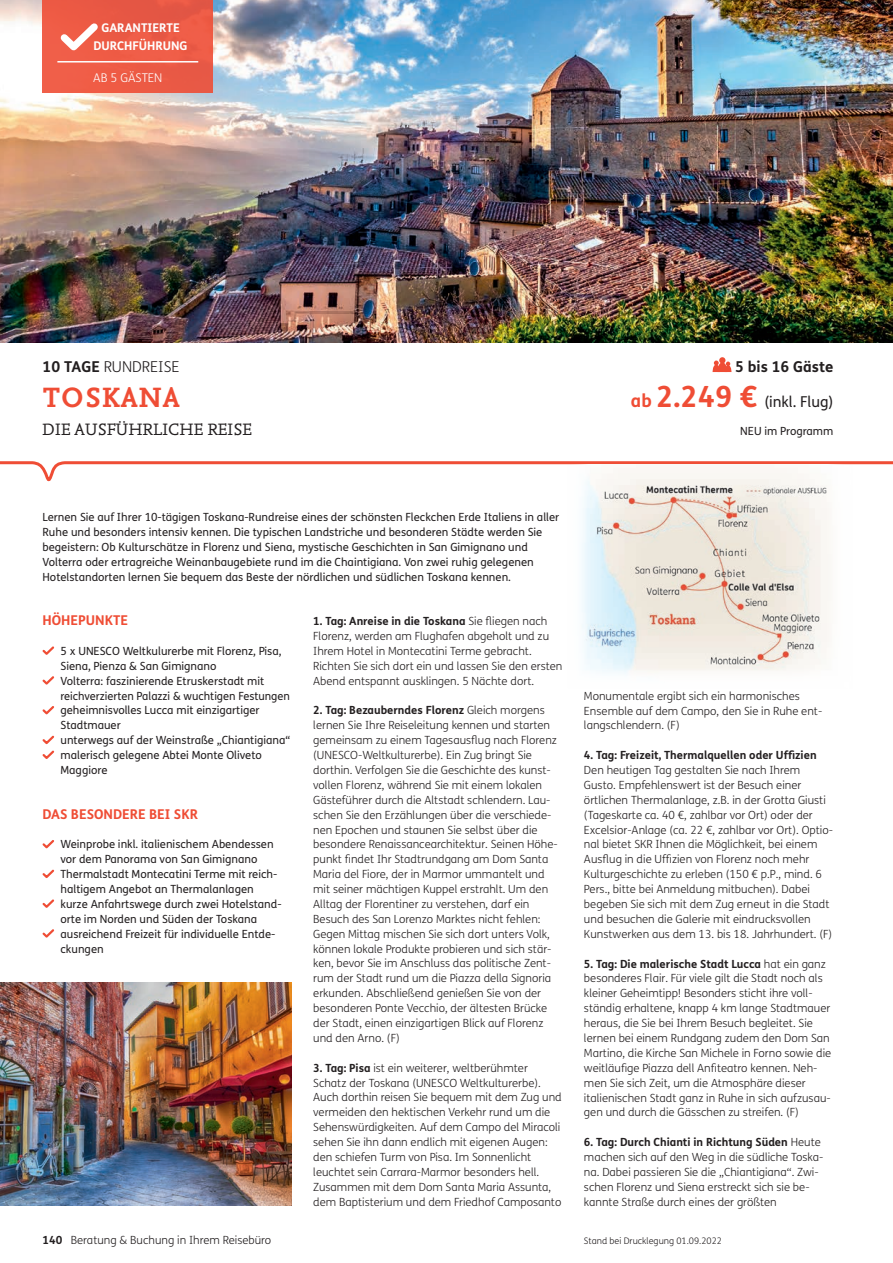
<style>
.page{position:relative;width:893px;height:1263px;background:#fff}
.page>*{position:absolute;margin:0;border:0;box-sizing:border-box;transform-origin:0 0}
.t1{font:700 29.25px "Nexus Mix Pro";letter-spacing:.01em;color:#ef4d35}
.t2{font:17.25px "Nexus Mix Pro";letter-spacing:.01em;color:#231f20}
.t3{font:15px "FS Me";color:#231f20}
.t4{font:300 15px "FS Me";color:#231f20}
.t5{font:700 15px "FS Me";color:#231f20}
.t6{font:700 13.5px "FS Me";color:#ef4d35}
.t7{font:700 12px/18px "FS Me";color:#fff;text-align:center}
.t8{font:300 12px "FS Me";color:#fff}
.t9{font:300 11.25px/14.9px "FS Me";color:#231f20}
.t10{font:11.25px/14.9px "FS Me";color:#231f20}
.t11{font:700 11.25px "FS Me";color:#231f20}
.t12{font:300 9px "FS Me";color:#231f20}
.s1{font-weight:700}
.s2{font-weight:700;font-size:18px;color:#ef4d35}
.s3{font-weight:700;font-size:29.25px;color:#ef4d35}
</style>
<div class="page">
<svg style="left:0;top:461px;width:893px;height:21px"></svg>
<img style="left:0;top:0;width:893px;height:342px">
<div style="left:43px;top:0;width:170px;height:92px;background:#ed5a45"></div>
<hr style="left:57px;top:61px;width:141px;height:2px;background:#fff">
<svg style="left:60px;top:23px;width:38px;height:28px"></svg>
<svg style="left:42px;top:646px;width:13px;height:9px"></svg>
<svg style="left:42px;top:676px;width:13px;height:9px"></svg>
<svg style="left:42px;top:706px;width:12px;height:9px"></svg>
<svg style="left:42px;top:735px;width:13px;height:24px"></svg>
<svg style="left:42px;top:840px;width:12px;height:9px"></svg>
<svg style="left:42px;top:869px;width:13px;height:9px"></svg>
<svg style="left:42px;top:899px;width:13px;height:9px"></svg>
<svg style="left:42px;top:929px;width:13px;height:9px"></svg>
<svg style="left:712px;top:357px;width:20px;height:15px"></svg>
<img style="left:0;top:982px;width:292px;height:223px">
<img style="left:567px;top:464px;width:286px;height:210px">
<p class="t7" style="left:94px;top:19px;width:96px">GARANTIERTE<br>DURCHFÜHRUNG</p>
<p class="t8" style="left:93px;top:69px;width:71px">AB 5 GÄSTEN</p>
<h3 class="t4" style="left:43px;top:356px;width:138px"><span class="s1">10 TAGE</span> RUNDREISE</h3>
<h1 class="t1" style="left:43px;top:375px;width:139px">TOSKANA</h1>
<h2 class="t2" style="left:43px;top:416px;width:211px">DIE AUSFÜHRLICHE REISE</h2>
<h3 class="t5" style="left:735px;top:355px;width:100px">5 bis 16 Gäste</h3>
<h3 class="t3" style="left:631px;top:392px;width:204px"><span class="s2">ab</span> <span class="s3">2.249 €</span> (inkl. Flug)</h3>
<p class="t10" style="left:740px;top:423px;width:95px">NEU im Programm</p>
<p class="t10" style="left:43px;top:509px;width:518px">Lernen Sie auf Ihrer 10-tägigen Toskana-Rundreise eines der schönsten Fleckchen Erde Italiens in aller Ruhe und besonders intensiv kennen. Die typischen Landstriche und besonderen Städte werden Sie begeistern: Ob Kulturschätze in Florenz und Siena, mystische Geschichten in San Gimignano und Volterra oder ertragreiche Weinanbaugebiete rund im die Chaintigiana. Von zwei ruhig gelegenen Hotelstandorten lernen Sie bequem das Beste der nördlichen und südlichen Toskana kennen.</p>
<p class="t6" style="left:43px;top:610px;width:87px">HÖHEPUNKTE</p>
<p class="t10" style="left:61px;top:643px;width:231px">5 x UNESCO Weltkulurerbe mit Florenz, Pisa, Siena, Pienza &amp; San Gimignano<br>Volterra: faszinierende Etruskerstadt mit reichverzierten Palazzi &amp; wuchtigen Festungen geheimnisvolles Lucca mit einzigartiger Stadtmauer<br>unterwegs auf der Weinstraße „Chiantigiana“ malerisch gelegene Abtei Monte Oliveto Maggiore</p>
<p class="t6" style="left:43px;top:803px;width:157px">DAS BESONDERE BEI SKR</p>
<p class="t10" style="left:61px;top:837px;width:223px">Weinprobe inkl. italienischem Abendessen vor dem Panorama von San Gimignano Thermalstadt Montecatini Terme mit reich&shy;haltigem Angebot an Thermalanlagen kurze Anfahrtswege durch zwei Hotelstand&shy;orte im Norden und Süden der Toskana ausreichend Freizeit für individuelle Entde&shy;ckungen</p>
<p class="t9" style="left:43px;top:1232px;width:230px"><span class="s1">140</span> Beratung &amp; Buchung in Ihrem Reisebüro</p>
<p class="t9" style="left:313px;top:613px;width:251px"><span class="s1">1. Tag: Anreise in die Toskana</span> Sie fliegen nach Florenz, werden am Flughafen abgeholt und zu Ihrem Hotel in Montecatini Terme gebracht.<br>Richten Sie sich dort ein und lassen Sie den ersten Abend entspannt ausklingen. 5 Nächte dort.</p>
<p class="t9" style="left:313px;top:703px;width:246px"><span class="s1">2. Tag: Bezauberndes Florenz</span> Gleich morgens lernen Sie Ihre Reiseleitung kennen und starten gemeinsam zu einem Tagesausflug nach Florenz (UNESCO-Weltkulturerbe). Ein Zug bringt Sie dorthin. Verfolgen Sie die Geschichte des kunst&shy;vollen Florenz, während Sie mit einem lokalen Gästeführer durch die Altstadt schlendern. Lau&shy;schen Sie den Erzählungen über die verschiede&shy;nen Epochen und staunen Sie selbst über die besondere Renaissancearchitektur. Seinen Höhe&shy;punkt findet Ihr Stadtrundgang am Dom Santa Maria del Fiore, der in Marmor ummantelt und mit seiner mächtigen Kuppel erstrahlt. Um den Alltag der Florentiner zu verstehen, darf ein Besuch des San Lorenzo Marktes nicht fehlen:<br>Gegen Mittag mischen Sie sich dort unters Volk, können lokale Produkte probieren und sich stär&shy;ken, bevor Sie im Anschluss das politische Zent&shy;rum der Stadt rund um die Piazza della Signoria erkunden. Abschließend genießen Sie von der besonderen Ponte Vecchio, der ältesten Brücke der Stadt, einen einzigartigen Blick auf Florenz und den Arno. (F)</p>
<p class="t9" style="left:313px;top:1060px;width:250px"><span class="s1">3. Tag: Pisa</span> ist ein weiterer, weltberühmter Schatz der Toskana (UNESCO Weltkulturerbe).<br>Auch dorthin reisen Sie bequem mit dem Zug und vermeiden den hektischen Verkehr rund um die Sehenswürdigkeiten. Auf dem Campo del Miracoli sehen Sie ihn dann endlich mit eigenen Augen: den schiefen Turm von Pisa. Im Sonnenlicht leuchtet sein Carrara-Marmor besonders hell.<br>Zusammen mit dem Dom Santa Maria Assunta, dem Baptisterium und dem Friedhof Camposanto</p>
<p class="t9" style="left:584px;top:688px;width:240px">Monumentale ergibt sich ein harmonisches<br>Ensemble auf dem Campo, den Sie in Ruhe ent&shy;langschlendern. (F)</p>
<p class="t11" style="left:584px;top:746px;width:234px">4. Tag: Freizeit, Thermalquellen oder Uffizien</p>
<p class="t9" style="left:584px;top:762px;width:251px">Den heutigen Tag gestalten Sie nach Ihrem Gusto. Empfehlenswert ist der Besuch einer örtlichen Thermalanlage, z.B. in der Grotta Giusti (Tageskarte ca. 40 €, zahlbar vor Ort) oder der Excelsior-Anlage (ca. 22 €, zahlbar vor Ort). Optio&shy;nal bietet SKR Ihnen die Möglichkeit, bei einem Ausflug in die Uffizien von Florenz noch mehr Kulturgeschichte zu erleben (150 € p.P., mind. 6<br>Pers., bitte bei Anmeldung mitbuchen). Dabei begeben Sie sich mit dem Zug erneut in die Stadt und besuchen die Galerie mit eindrucksvollen Kunstwerken aus dem 13. bis 18. Jahrhundert. (F)</p>
<p class="t9" style="left:584px;top:956px;width:249px"><span class="s1">5. Tag: Die malerische Stadt Lucca</span> hat ein ganz besonderes Flair. Für viele gilt die Stadt noch als kleiner Geheimtipp! Besonders sticht ihre voll&shy;ständig erhaltene, knapp 4 km lange Stadtmauer heraus, die Sie bei Ihrem Besuch begleitet. Sie lernen bei einem Rundgang zudem den Dom San Martino, die Kirche San Michele in Forno sowie die weitläufige Piazza dell Anfiteatro kennen. Neh&shy;men Sie sich Zeit, um die Atmosphäre dieser italienischen Stadt ganz in Ruhe in sich aufzusau&shy;gen und durch die Gässchen zu streifen. (F)</p>
<p class="t9" style="left:584px;top:1134px;width:241px"><span class="s1">6. Tag: Durch Chianti in Richtung Süden</span> Heute machen sich auf den Weg in die südliche Toska&shy;na. Dabei passieren Sie die „Chiantigiana“. Zwi&shy;schen Florenz und Siena erstreckt sich sie be&shy;kannte Straße durch eines der größten</p>
<p class="t12" style="left:584px;top:1234px;width:140px">Stand bei Drucklegung 01.09.2022</p>
</div>
